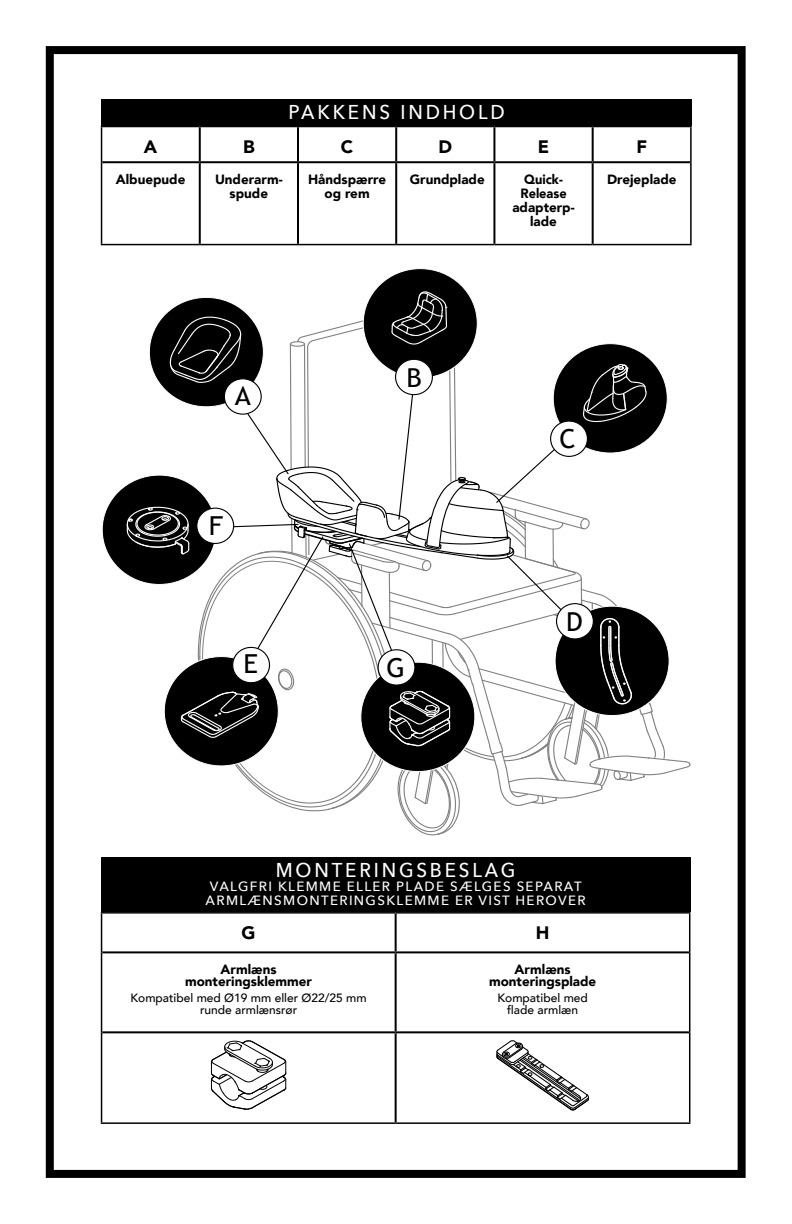
<style>
.page{position:relative;width:792px;height:1224px;background:#fff}
.page>*{position:absolute;margin:0;border:0;box-sizing:border-box;transform-origin:0 0}
.t1{font:26.2px "Trebuchet MS";color:#000;scale:1.04 1}
.t2{font:500 20px "Avenir Next";letter-spacing:.15em;color:#fff;scale:.94 1}
.t3{font:900 18px "Avenir";color:#000}
.t4{font:900 13.4px/12px "Avenir";color:#000;text-align:center}
.t5{font:500 13.4px/14px "Avenir Next";letter-spacing:.1em;color:#fff;text-align:center}
.t6{font:900 13.4px/14px "Avenir";color:#000;text-align:center;scale:.95 1}
.t7{font:500 12px/12px "Avenir";color:#000;text-align:center}
</style>
<div class="page">
<div style="left:46px;top:46px;width:700px;height:1132px;border:8px solid #000"></div>
<div style="left:101px;top:857px;width:589px;height:55px;background:#000"></div>
<hr style="left:101px;top:912px;width:295px;height:2px;background:#000">
<hr style="left:101px;top:914px;width:1px;height:38px;background:#000">
<hr style="left:396px;top:912px;width:294px;height:2px;background:#000">
<hr style="left:689px;top:914px;width:1px;height:38px;background:#000">
<hr style="left:101px;top:952px;width:1px;height:80px;background:#000">
<hr style="left:689px;top:952px;width:1px;height:80px;background:#000">
<hr style="left:101px;top:1032px;width:1px;height:90px;background:#000">
<hr style="left:689px;top:1032px;width:1px;height:90px;background:#000">
<hr style="left:101px;top:1122px;width:295px;height:2px;background:#000">
<hr style="left:396px;top:1122px;width:294px;height:2px;background:#000">
<hr style="left:395px;top:914px;width:2px;height:37px;background:#000">
<hr style="left:102px;top:951px;width:294px;height:2px;background:#000">
<hr style="left:396px;top:951px;width:293px;height:2px;background:#000">
<hr style="left:395px;top:953px;width:2px;height:78px;background:#000">
<hr style="left:102px;top:1031px;width:294px;height:2px;background:#000">
<hr style="left:396px;top:1031px;width:293px;height:2px;background:#000">
<hr style="left:395px;top:1033px;width:2px;height:89px;background:#000">
<svg style="left:211px;top:1040px;width:75px;height:70px"></svg>
<svg style="left:497px;top:1040px;width:92px;height:70px"></svg>
<div style="left:363px;top:269px;width:114px;height:109px;background:#000;border-radius:50%"></div>
<div style="left:102px;top:475px;width:114px;height:109px;background:#000;border-radius:50%"></div>
<svg style="left:126px;top:287px;width:564px;height:548px"></svg>
<hr style="left:101px;top:126px;width:99px;height:1px;background:#000">
<hr style="left:101px;top:127px;width:1px;height:35px;background:#000">
<hr style="left:200px;top:126px;width:98px;height:1px;background:#000">
<hr style="left:298px;top:126px;width:98px;height:1px;background:#000">
<hr style="left:396px;top:126px;width:98px;height:1px;background:#000">
<hr style="left:494px;top:126px;width:99px;height:1px;background:#000">
<hr style="left:593px;top:126px;width:99px;height:1px;background:#000">
<hr style="left:690px;top:127px;width:2px;height:35px;background:#000">
<hr style="left:101px;top:162px;width:1px;height:82px;background:#000">
<hr style="left:690px;top:162px;width:2px;height:82px;background:#000">
<hr style="left:101px;top:244px;width:99px;height:1px;background:#000">
<hr style="left:200px;top:244px;width:98px;height:1px;background:#000">
<hr style="left:298px;top:244px;width:98px;height:1px;background:#000">
<hr style="left:396px;top:244px;width:98px;height:1px;background:#000">
<hr style="left:494px;top:244px;width:99px;height:1px;background:#000">
<hr style="left:593px;top:244px;width:99px;height:1px;background:#000">
<hr style="left:199px;top:127px;width:2px;height:34px;background:#000">
<hr style="left:297px;top:127px;width:2px;height:34px;background:#000">
<hr style="left:395px;top:127px;width:2px;height:34px;background:#000">
<hr style="left:493px;top:127px;width:2px;height:34px;background:#000">
<hr style="left:592px;top:127px;width:2px;height:34px;background:#000">
<hr style="left:102px;top:161px;width:98px;height:2px;background:#000">
<hr style="left:200px;top:161px;width:98px;height:2px;background:#000">
<hr style="left:199px;top:163px;width:2px;height:81px;background:#000">
<hr style="left:298px;top:161px;width:98px;height:2px;background:#000">
<hr style="left:297px;top:163px;width:2px;height:81px;background:#000">
<hr style="left:396px;top:161px;width:98px;height:2px;background:#000">
<hr style="left:395px;top:163px;width:2px;height:81px;background:#000">
<hr style="left:494px;top:161px;width:99px;height:2px;background:#000">
<hr style="left:493px;top:163px;width:2px;height:81px;background:#000">
<hr style="left:593px;top:161px;width:97px;height:2px;background:#000">
<hr style="left:592px;top:163px;width:2px;height:81px;background:#000">
<div style="left:101px;top:99px;width:591px;height:27px;background:#000"></div>
<h2 class="t2" style="left:288px;top:95px;width:232px">PAKKENS INDHOLD</h2>
<h3 class="t3" style="left:144px;top:131px;width:15px">A</h3>
<h3 class="t3" style="left:243px;top:131px;width:13px">B</h3>
<h3 class="t3" style="left:341px;top:131px;width:14px">C</h3>
<h3 class="t3" style="left:438px;top:131px;width:15px">D</h3>
<h3 class="t3" style="left:538px;top:131px;width:13px">E</h3>
<h3 class="t3" style="left:636px;top:131px;width:12px">F</h3>
<p class="t4" style="left:116px;top:173px;width:71px">Albuepude</p>
<p class="t4" style="left:215px;top:172px;width:69px;line-height:14px">Underarm&shy;spude</p>
<p class="t4" style="left:308px;top:172px;width:79px;line-height:14px">Håndspærre og rem</p>
<p class="t4" style="left:410px;top:173px;width:76px">Grundplade</p>
<p class="t6" style="left:512px;top:172px;width:67px">Quick-<br>Release adapterp&shy;lade</p>
<p class="t4" style="left:607px;top:173px;width:71px">Drejeplade</p>
<h1 class="t1" style="left:235px;top:379px;width:17px">A</h1>
<h1 class="t1" style="left:209px;top:509px;width:15px">F</h1>
<h1 class="t1" style="left:407px;top:361px;width:16px">B</h1>
<h1 class="t1" style="left:243px;top:647px;width:16px">E</h1>
<h1 class="t1" style="left:386px;top:651px;width:19px">G</h1>
<h1 class="t1" style="left:560px;top:423px;width:17px">C</h1>
<h1 class="t1" style="left:566px;top:605px;width:18px">D</h1>
<h2 class="t2" style="left:276px;top:853px;width:256px">MONTERINGSBESLAG</h2>
<p class="t5" style="left:206px;top:879px;width:382px">VALGFRI KLEMME ELLER PLADE SÆLGES SEPARAT<br>ARMLÆNSMONTERINGSKLEMME ER VIST HEROVER</p>
<h3 class="t3" style="left:242px;top:917px;width:16px">G</h3>
<h3 class="t3" style="left:536px;top:917px;width:15px">H</h3>
<p class="t4" style="left:185px;top:963px;width:129px">Armlæns monteringsklemmer</p>
<p class="t7" style="left:130px;top:991px;width:238px">Kompatibel med Ø19 mm eller Ø22/25 mm runde armlænsrør</p>
<p class="t4" style="left:489px;top:963px;width:109px">Armlæns monteringsplade</p>
<p class="t7" style="left:497px;top:991px;width:92px">Kompatibel med flade armlæn</p>
</div>
